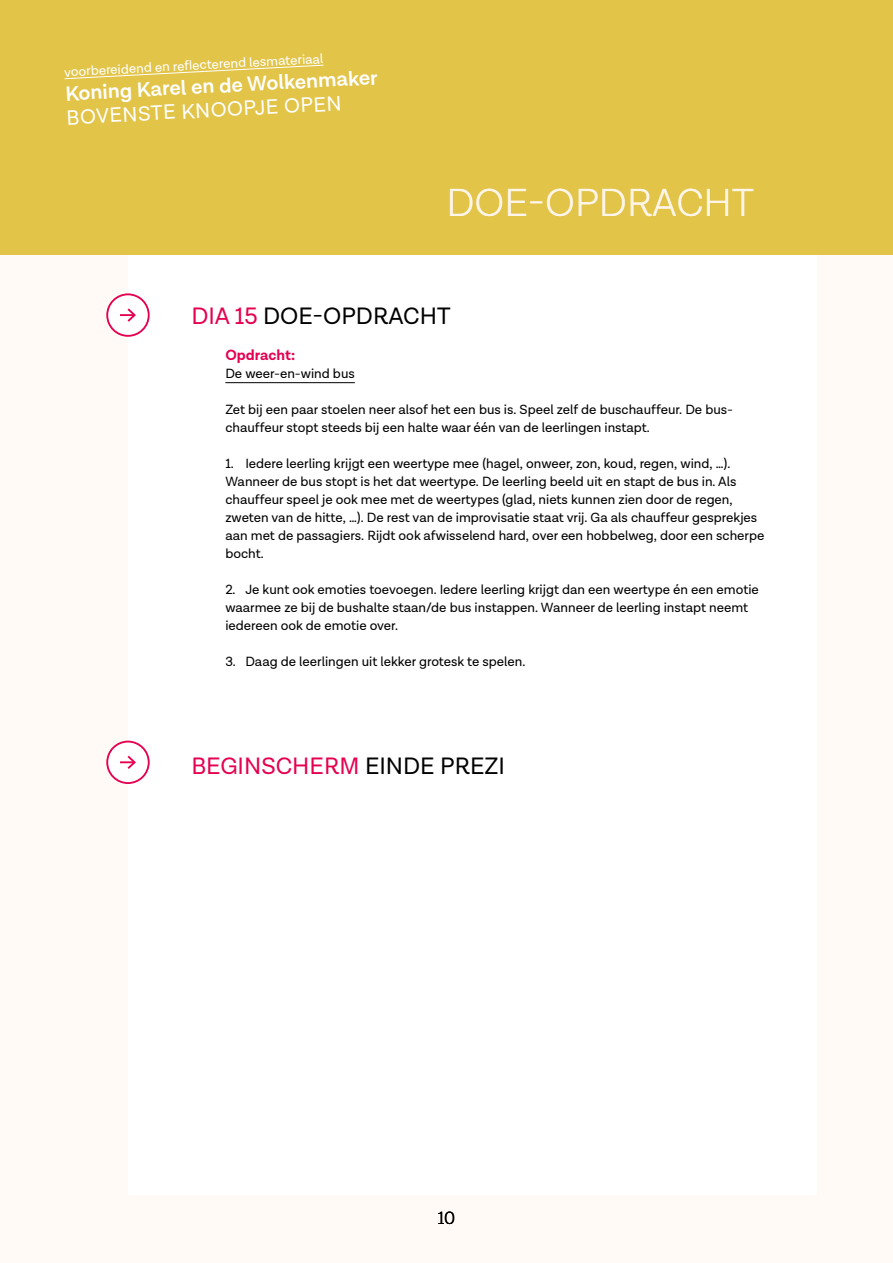
<style>
.page{position:relative;width:893px;height:1263px;background:#fff}
.page>*{position:absolute;margin:0;border:0;box-sizing:border-box;transform-origin:0 0}
.t1{font:300 39.75px "Lota Grotesque";color:#fff5e9}
.t2{font:24px "Lota Grotesque";color:#e50051}
.t3{font:24px "Lota Grotesque";color:#000}
.t4{font:600 21px "Lota Grotesque";color:#fff}
.t5{font:21px "Lota Grotesque";color:#fff}
.t6{font:300 18px "Lota Grotesque";color:#000}
.t7{font:700 15px "Lota Grotesque";color:#e50051}
.t8{font:13.5px/18px "Lota Grotesque";color:#000}
.t9{font:13.5px "Lota Grotesque";color:#fff}
.s1{color:#e50051}
.s2{color:#000}
</style>
<div class="page">
<div style="left:0;top:0;width:893px;height:255px;background:#e2c448"></div>
<div style="left:0;top:255px;width:893px;height:1008px;background:#fffaf5"></div>
<div style="left:128px;top:255px;width:688px;height:940px;background:#fff"></div>
<svg style="left:64px;top:65px;width:260px;height:14px"></svg>
<hr style="left:225px;top:382px;width:130px;height:1px;background:#000">
<div style="left:107px;top:741px;width:42px;height:42px;background:#fff;border-radius:50%"></div>
<div style="left:106px;top:741px;width:44px;height:43px;border:2px solid #e50051;border-radius:50%"></div>
<svg style="left:120px;top:755px;width:16px;height:14px"></svg>
<div style="left:107px;top:294px;width:42px;height:42px;background:#fff;border-radius:50%"></div>
<div style="left:106px;top:293px;width:44px;height:44px;border:2px solid #e50051;border-radius:50%"></div>
<svg style="left:120px;top:308px;width:16px;height:14px"></svg>
<p class="t9" style="left:64px;top:65px;width:261px;rotate:-3deg">voorbereidend en refl ecterend lesmateriaal</p>
<h3 class="t4" style="left:65px;top:82px;width:314px;rotate:-3deg">Koning Karel en de Wolkenmaker</h3>
<h3 class="t5" style="left:66px;top:106px;width:277px;rotate:-3deg">BOVENSTE KNOOPJE OPEN</h3>
<h1 class="t1" style="left:446px;top:181px;width:309px">DOE-OPDRACHT</h1>
<h2 class="t3" style="left:191px;top:302px;width:261px"><span class="s1">DIA 15</span> DOE-OPDRACHT</h2>
<p class="t7" style="left:225px;top:346px;width:71px">Opdracht:</p>
<p class="t8" style="left:225px;top:365px;width:131px">De weer-en-wind bus</p>
<p class="t8" style="left:225px;top:401px;width:509px">Zet bij een paar stoelen neer alsof het een bus is. Speel zelf de buschauffeur. De bus&shy;chauffeur stopt steeds bij een halte waar één van de leerlingen instapt.</p>
<p class="t8" style="left:225px;top:455px;width:541px">1. Iedere leerling krijgt een weertype mee (hagel, onweer, zon, koud, regen, wind, …).<br>Wanneer de bus stopt is het dat weertype. De leerling beeld uit en stapt de bus in. Als chauffeur speel je ook mee met de weertypes (glad, niets kunnen zien door de regen, zweten van de hitte, …). De rest van de improvisatie staat vrij. Ga als chauffeur gesprekjes aan met de passagiers. Rijdt ook afwisselend hard, over een hobbelweg, door een scherpe bocht.</p>
<p class="t8" style="left:225px;top:581px;width:535px">2. Je kunt ook emoties toevoegen. Iedere leerling krijgt dan een weertype én een emotie waarmee ze bij de bushalte staan/de bus instappen. Wanneer de leerling instapt neemt iedereen ook de emotie over.</p>
<p class="t8" style="left:225px;top:653px;width:302px">3. Daag de leerlingen uit lekker grotesk te spelen.</p>
<h2 class="t2" style="left:191px;top:752px;width:315px">BEGINSCHERM <span class="s2">EINDE PREZI</span></h2>
<h3 class="t6" style="left:438px;top:1208px;width:19px">10</h3>
</div>
